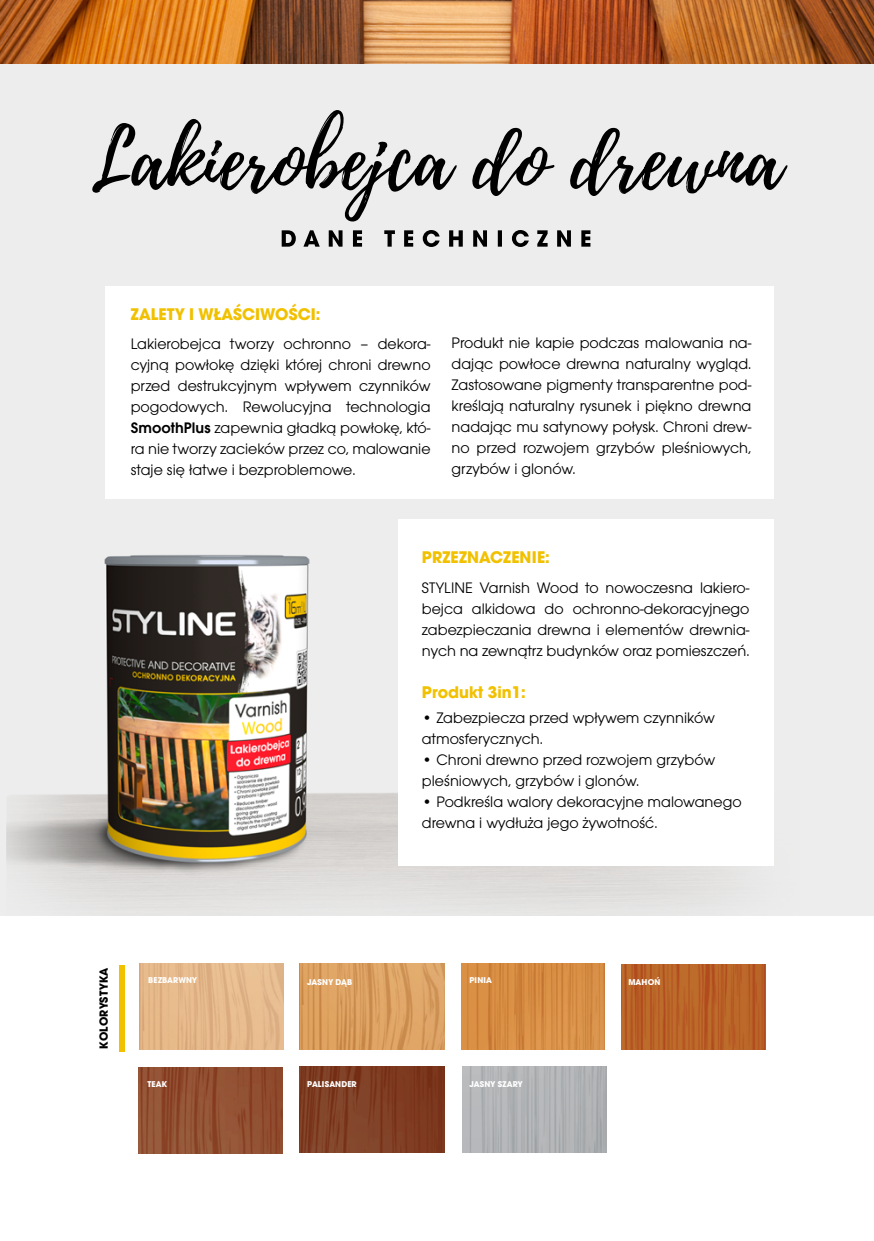
<style>
.page{position:relative;width:874px;height:1241px;background:#fff}
.page>*{position:absolute;margin:0;border:0;box-sizing:border-box;transform-origin:0 0}
.t1{font:700 17.5px "Avalon";color:#f1c100}
.t2{font:15.75px/21px "Avalon";color:#000;text-align:justify}
.t3{font:700 12.25px "Avalon";letter-spacing:.015em;color:#000}
.t4{font:700 8.75px "Avalon";letter-spacing:.015em;color:#fff}
.s1{font-weight:600}
</style>
<div class="page">
<div style="left:0;top:0;width:873px;height:915px;background:#ededed"></div>
<img style="left:7px;top:324px;width:767px;height:587px">
<img style="left:0;top:0;width:873px;height:63px">
<svg style="left:281px;top:230px;width:309px;height:17px"></svg>
<svg style="left:92px;top:110px;width:695px;height:112px"></svg>
<div style="left:106px;top:286px;width:667px;height:213px;background:#fff"></div>
<div style="left:398px;top:519px;width:375px;height:347px;background:#fff"></div>
<div style="left:119px;top:965px;width:5px;height:86px;background:#f1c100"></div>
<img style="left:300px;top:1066px;width:144px;height:85px">
<img style="left:300px;top:963px;width:144px;height:86px">
<img style="left:462px;top:1066px;width:144px;height:86px">
<img style="left:621px;top:964px;width:144px;height:84px">
<img style="left:139px;top:1067px;width:143px;height:86px">
<img style="left:461px;top:963px;width:143px;height:86px">
<img style="left:140px;top:963px;width:143px;height:86px">
<p class="t1" style="left:131px;top:303px;width:191px">ZALETY I WŁAŚCIWOŚCI:</p>
<p class="t2" style="left:131px;top:333px;width:301px">Lakierobejca tworzy ochronno – dekora&shy;cyjną powłokę dzięki której chroni drewno przed destrukcyjnym wpływem czynników pogodowych. Rewolucyjna technologia <span class="s1">SmoothPlus</span> zapewnia gładką powłokę, któ&shy;ra nie tworzy zacieków przez co, malowanie staje się łatwe i bezproblemowe.</p>
<p class="t2" style="left:451px;top:332px;width:301px">Produkt nie kapie podczas malowania na&shy;dając powłoce drewna naturalny wygląd.<br>Zastosowane pigmenty transparentne pod&shy;kreślają naturalny rysunek i piękno drewna nadając mu satynowy połysk. Chroni drew&shy;no przed rozwojem grzybów pleśniowych, grzybów i glonów.</p>
<p class="t1" style="left:421px;top:546px;width:129px">PRZEZNACZENIE:</p>
<p class="t2" style="left:421px;top:577px;width:329px">STYLINE Varnish Wood to nowoczesna lakiero&shy;bejca alkidowa do ochronno-dekoracyjnego zabezpieczania drewna i elementów drewnia&shy;nych na zewnątrz budynków oraz pomieszczeń.</p>
<p class="t1" style="left:421px;top:681px;width:105px">Produkt 3in1:</p>
<p class="t2" style="left:421px;top:706px;width:294px">• Zabezpiecza przed wpływem czynników atmosferycznych.</p>
<p class="t2" style="left:421px;top:748px;width:294px">• Chroni drewno przed rozwojem grzybów pleśniowych, grzybów i glonów.</p>
<p class="t2" style="left:421px;top:790px;width:321px">• Podkreśla walory dekoracyjne malowanego drewna i wydłuża jego żywotność.</p>
<p class="t3" style="left:96px;top:1048px;width:83px;rotate:-90deg">KOLORYSTYKA</p>
<p class="t4" style="left:148px;top:974px;width:50px">BEZBARWNY</p>
<p class="t4" style="left:469px;top:974px;width:24px">PINIA</p>
<p class="t4" style="left:307px;top:976px;width:47px">JASNY DĄB</p>
<p class="t4" style="left:147px;top:1078px;width:21px">TEAK</p>
<p class="t4" style="left:307px;top:1078px;width:51px">PALISANDER</p>
<p class="t4" style="left:469px;top:1078px;width:55px">JASNY SZARY</p>
<p class="t4" style="left:628px;top:976px;width:34px">MAHOŃ</p>
</div>
